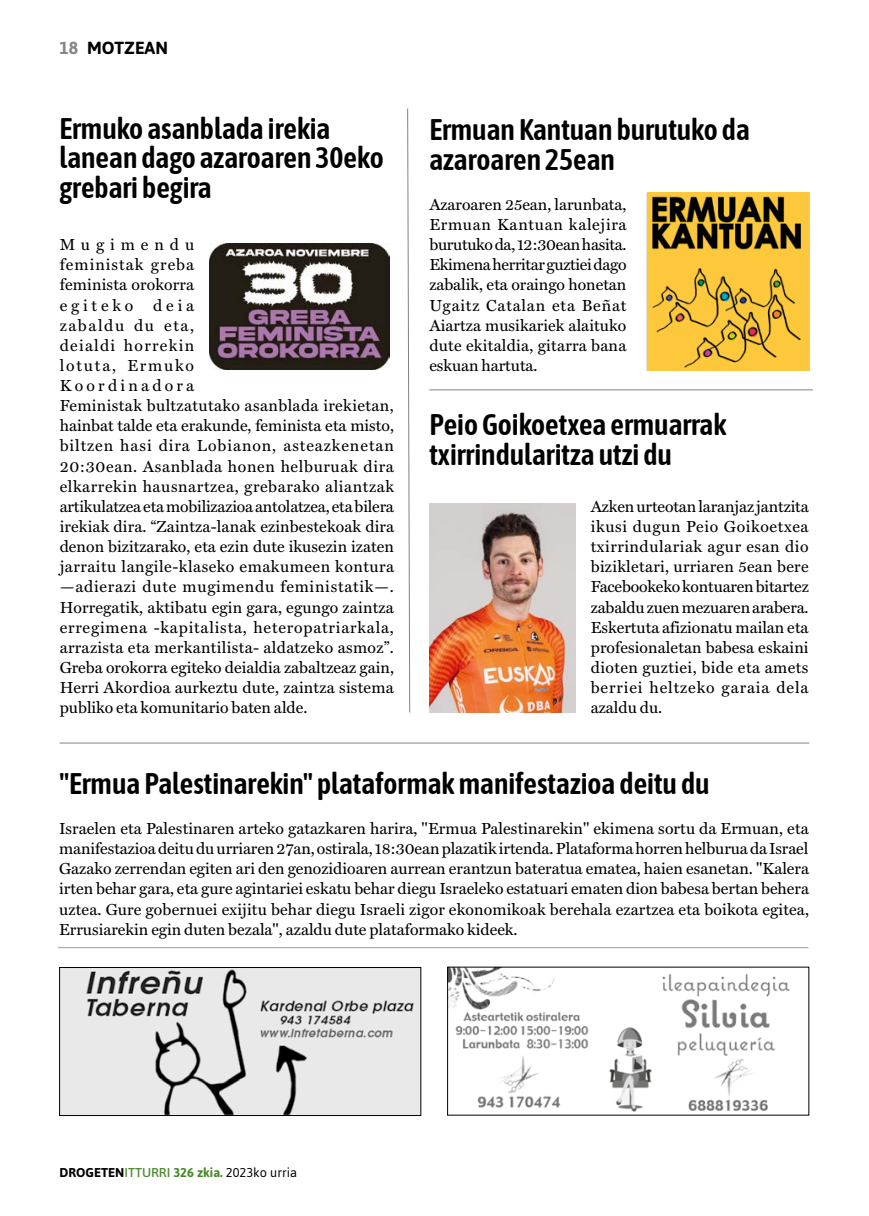
<style>
.page{position:relative;width:869px;height:1216px;background:#fff}
.page>*{position:absolute;margin:0;border:0;box-sizing:border-box;transform-origin:0 0}
.t1{font:600 29.75px/29.8px "Asap Condensed";color:#000}
.t2{font:700 17.5px "Asap";color:#000}
.t3{font:16.1px/20.1px "Miller Text Roman";letter-spacing:.015em;color:#000;text-align:justify}
.t4{font:12.78px "Asap";color:#000}
.s1{color:#878787}
.s2{font-weight:700}
.s3{font-weight:500;color:#478928}
.s4{font-weight:700;color:#478928}
</style>
<div class="page">
<img style="left:209px;top:243px;width:180px;height:126px">
<img style="left:647px;top:193px;width:161px;height:177px">
<img style="left:429px;top:503px;width:146px;height:209px">
<svg style="left:407px;top:108px;width:3px;height:605px"></svg>
<hr style="left:59px;top:742px;width:749px;height:1px;background:#000">
<hr style="left:429px;top:389px;width:383px;height:1px;background:#000">
<hr style="left:58px;top:947px;width:749px;height:1px;background:#9d9d9c">
<img style="left:61px;top:969px;width:358px;height:144px">
<div style="left:59px;top:967px;width:362px;height:148px;border:1px solid #000"></div>
<img style="left:449px;top:968px;width:341px;height:144px">
<p class="t2" style="left:60px;top:38px;width:110px"><span class="s1">18</span> MOTZEAN</p>
<h1 class="t1" style="left:59px;top:111px;width:325px">Ermuko asanblada irekia lanean dago azaroaren 30eko grebari begira</h1>
<h1 class="t1" style="left:429px;top:113px;width:322px">Ermuan Kantuan burutuko da azaroaren 25ean</h1>
<p class="t3" style="left:429px;top:194px;width:198px">Azaroaren 25ean, larunbata, Ermuan Kantuan kalejira burutuko da, 12:30ean hasita.<br>Ekimena herritar guztiei dago zabalik, eta oraingo honetan Ugaitz Catalan eta Beñat Aiartza musikariek alaituko dute ekitaldia, gitarra bana eskuan hartuta.</p>
<p class="t3" style="left:60px;top:234px;width:336px;text-align:left">Mugimendu<br>feministak greba<br>feminista orokorra<br>egiteko deia<br>zabaldu du eta,<br>deialdi horrekin<br>lotuta, Ermuko<br>Koordinadora<br>Feministak bultzatutako asanblada irekietan, hainbat talde eta erakunde, feminista eta misto, biltzen hasi dira Lobianon, asteazkenetan 20:30ean. Asanblada honen helburuak dira elkarrekin hausnartzea, grebarako aliantzak artikulatzea eta mobilizazioa antolatzea, eta bilera irekiak dira. “Zaintza-lanak ezinbestekoak dira denon bizitzarako, eta ezin dute ikusezin izaten jarraitu langile-klaseko emakumeen kontura —adierazi dute mugimendu feministatik—.<br>Horregatik, aktibatu egin gara, egungo zaintza erregimena -kapitalista, heteropatriarkala, arrazista eta merkantilista- aldatzeko asmoz”.<br>Greba orokorra egiteko deialdia zabaltzeaz gain, Herri Akordioa aurkeztu dute, zaintza sistema publiko eta komunitario baten alde.</p>
<h1 class="t1" style="left:429px;top:408px;width:298px">Peio Goikoetxea ermuarrak txirrindularitza utzi du</h1>
<p class="t3" style="left:590px;top:496px;width:219px">Azken urteotan laranjaz jantzita ikusi dugun Peio Goikoetxea txirrindulariak agur esan dio bizikletari, urriaren 5ean bere Facebookeko kontuaren bitartez zabaldu zuen mezuaren arabera.<br>Eskertuta afizionatu mailan eta profesionaletan babesa eskaini dioten guztiei, bide eta amets berriei heltzeko garaia dela azaldu du.</p>
<h1 class="t1" style="left:59px;top:766px;width:651px">"Ermua Palestinarekin" plataformak manifestazioa deitu du</h1>
<p class="t3" style="left:59px;top:818px;width:751px">Israelen eta Palestinaren arteko gatazkaren harira, "Ermua Palestinarekin" ekimena sortu da Ermuan, eta manifestazioa deitu du urriaren 27an, ostirala, 18:30ean plazatik irtenda. Plataforma horren helburua da Israel Gazako zerrendan egiten ari den genozidioaren aurrean erantzun bateratua ematea, haien esanetan. "Kalera irten behar gara, eta gure agintariei eskatu behar diegu Israeleko estatuari ematen dion babesa bertan behera uztea. Gure gobernuei exijitu behar diegu Israeli zigor ekonomikoak berehala ezartzea eta boikota egitea, Errusiarekin egin duten bezala", azaldu dute plataformako kideek.</p>
<p class="t4" style="left:60px;top:1164px;width:239px"><span class="s2">DROGETEN</span><span class="s3">ITTURRI</span> <span class="s4">326 zkia.</span> 2023ko urria</p>
</div>
